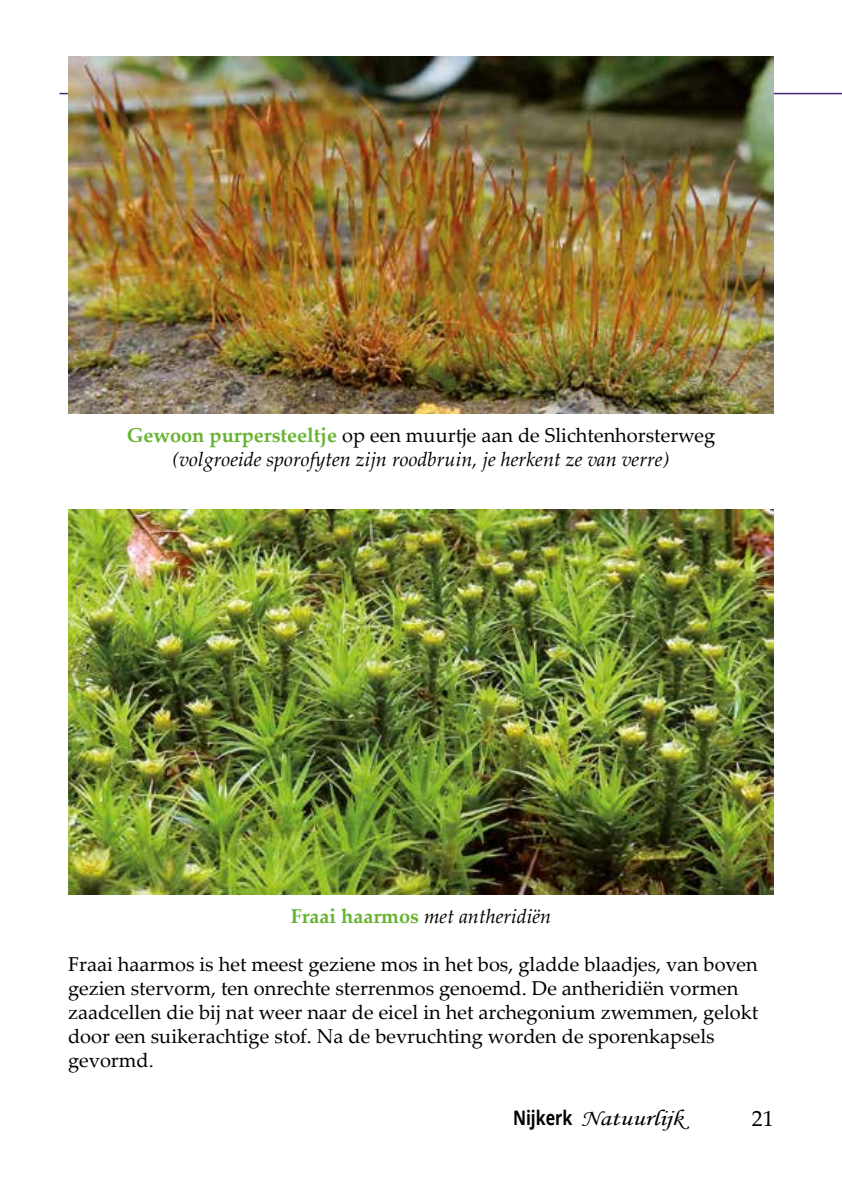
<style>
.page{position:relative;width:842px;height:1191px;background:#fff}
.page>*{position:absolute;margin:0;border:0;box-sizing:border-box;transform-origin:0 0}
.t1{font:22.4px "Monotype Corsiva";color:#000;scale:1.2 1}
.t2{font:22px "Palatino Linotype";color:#000}
.t3{font:20px/24px "Palatino Linotype";color:#000}
.t4{font:italic 20px/24px "Palatino Linotype";color:#000;text-align:center}
.s1{font-weight:700;font-style:normal;color:#65b32e}
.s2{font-style:normal}
.s3{font-family:"Open Sans";font-weight:700;font-size:20px}
</style>
<div class="page">
<hr style="left:60px;top:93px;width:782px;height:1px;background:#462778">
<img style="left:68px;top:57px;width:706px;height:356px">
<img style="left:68px;top:509px;width:706px;height:385px">
<p class="t4" style="left:127px;top:423px;width:590px"><span class="s1">Gewoon purpersteeltje</span> <span class="s2">op een muurtje aan de Slichtenhorsterweg </span>(volgroeide sporofyten zijn roodbruin, je herkent ze van verre)</p>
<p class="t4" style="left:291px;top:903px;width:262px"><span class="s1">Fraai haarmos</span> met antheridiën</p>
<p class="t3" style="left:68px;top:951px;width:692px">Fraai haarmos is het meest geziene mos in het bos, gladde blaadjes, van boven gezien stervorm, ten onrechte sterrenmos genoemd. De antheridiën vormen zaadcellen die bij nat weer naar de eicel in het archegonium zwemmen, gelokt door een suikerachtige stof. Na de bevruchting worden de sporenkapsels gevormd.</p>
<p class="t1" style="left:513px;top:1104px;width:143px"><span class="s3">Nijkerk</span> Natuurlijk</p>
<p class="t2" style="left:752px;top:1102px;width:23px">21</p>
</div>
